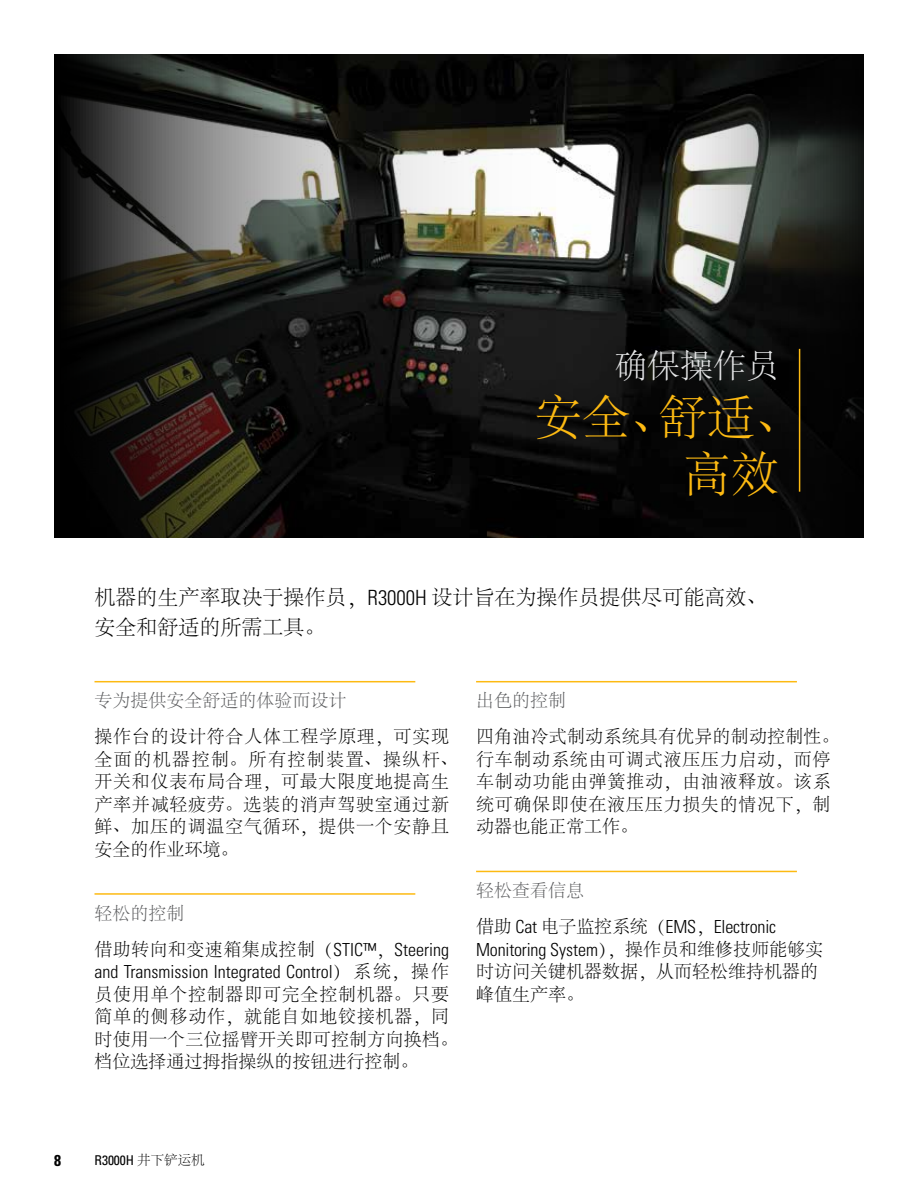
<style>
.page{position:relative;width:918px;height:1188px;background:#fff}
.page>*{position:absolute;margin:0;border:0;box-sizing:border-box;transform-origin:0 0}
.t1{font:300 48px/57px "Adobe Song Std";color:#fdba12}
.t2{font:300 33px "Adobe Song Std";color:#e6e7e8}
.t3{font:300 21px/30px "Adobe Song Std";color:#000}
.t4{font:300 18px/22.5px "Adobe Song Std";letter-spacing:.04em;color:#000}
.t5{font:300 condensed 18px/22.5px "Univers LT Std";color:#000}
.t6{font:300 18px/22.5px "Adobe Song Std";letter-spacing:.01em;color:#000}
.t7{font:300 18px "Adobe Song Std";color:#58595b}
.t8{font:300 18px/22.5px "Adobe Song Std";color:#000}
.t9{font:700 condensed 15.75px "Univers LT Std";color:#000}
.t10{font:condensed 13.5px "Univers LT Std";color:#000}
.s1{font-family:"Univers LT Std";font-stretch:condensed}
.s2{color:#58595b}
.s3{font-family:"Adobe Song Std";font-stretch:normal}
.s4{font-family:"Adobe Song Std";font-weight:300;font-stretch:normal}
</style>
<div class="page">
<hr style="left:94px;top:681px;width:321px;height:1px;background:#fdba12">
<hr style="left:94px;top:893px;width:321px;height:2px;background:#fdba12">
<hr style="left:476px;top:681px;width:321px;height:1px;background:#fdba12">
<hr style="left:476px;top:871px;width:321px;height:1px;background:#fdba12">
<svg style="left:54px;top:54px;width:810px;height:484px;background:#2f2e2a"></svg>
<div style="left:521px;top:333px;width:272px;height:180px;background:#000;opacity:.62"></div>
<hr style="left:799px;top:349px;width:1px;height:143px;background:#fdba12">
<h2 class="t2" style="left:614px;top:348px;width:167px">确保操作员</h2>
<h1 class="t1" style="left:683px;top:391px;width:122px;text-indent:-149px">安全、舒适、高效</h1>
<p class="t3" style="left:94px;top:583px;width:675px">机器的生产率取决于操作员，<span class="s1">R3000H</span> 设计旨在为操作员提供尽可能高效、安全和舒适的所需工具。</p>
<p class="t7" style="left:94px;top:691px;width:253px">专为提供安全舒适的体验而设计</p>
<p class="t4" style="left:94px;top:726px;width:365px">操作台的设计符合人体工程学原理，可实现全面的机器控制。所有控制装置、操纵杆、开关和仪表布局合理，可最大限度地提高生产率并减轻疲劳。选装的消声驾驶室通过新鲜、加压的调温空气循环，提供一个安静且安全的作业环境。</p>
<p class="t4" style="left:94px;top:896px;width:356px;line-height:36px"><span class="s2">轻松的控制<br></span>借助转向和变速箱集成控制（<span class="s1">STIC™</span>，<span class="s1">Steering</span></p>
<p class="t5" style="left:94px;top:960px;width:356px">and Transmission Integrated Control<span class="s3">）系统，操作</span></p>
<p class="t6" style="left:94px;top:983px;width:365px">员使用单个控制器即可完全控制机器。只要简单的侧移动作，就能自如地铰接机器，同时使用一个三位摇臂开关即可控制方向换档。档位选择通过拇指操纵的按钮进行控制。</p>
<p class="t7" style="left:476px;top:691px;width:91px">出色的控制</p>
<p class="t4" style="left:476px;top:726px;width:365px">四角油冷式制动系统具有优异的制动控制性。行车制动系统由可调式液压压力启动，而停车制动功能由弹簧推动，由油液释放。该系统可确保即使在液压压力损失的情况下，制动器也能正常工作。</p>
<p class="t7" style="left:476px;top:881px;width:109px">轻松查看信息</p>
<p class="t5" style="left:476px;top:915px;width:348px"><span class="s3">借助</span> Cat <span class="s3">电子监控系统（</span>EMS<span class="s3">，</span>Electronic<br>Monitoring System<span class="s3">），操作员和维修技师能够实</span></p>
<p class="t8" style="left:476px;top:961px;width:344px">时访问关键机器数据，从而轻松维持机器的峰值生产率。</p>
<p class="t9" style="left:54px;top:1150px;width:8px">8</p>
<p class="t10" style="left:94px;top:1152px;width:112px">R3000H <span class="s4">井下铲运机</span></p>
</div>
